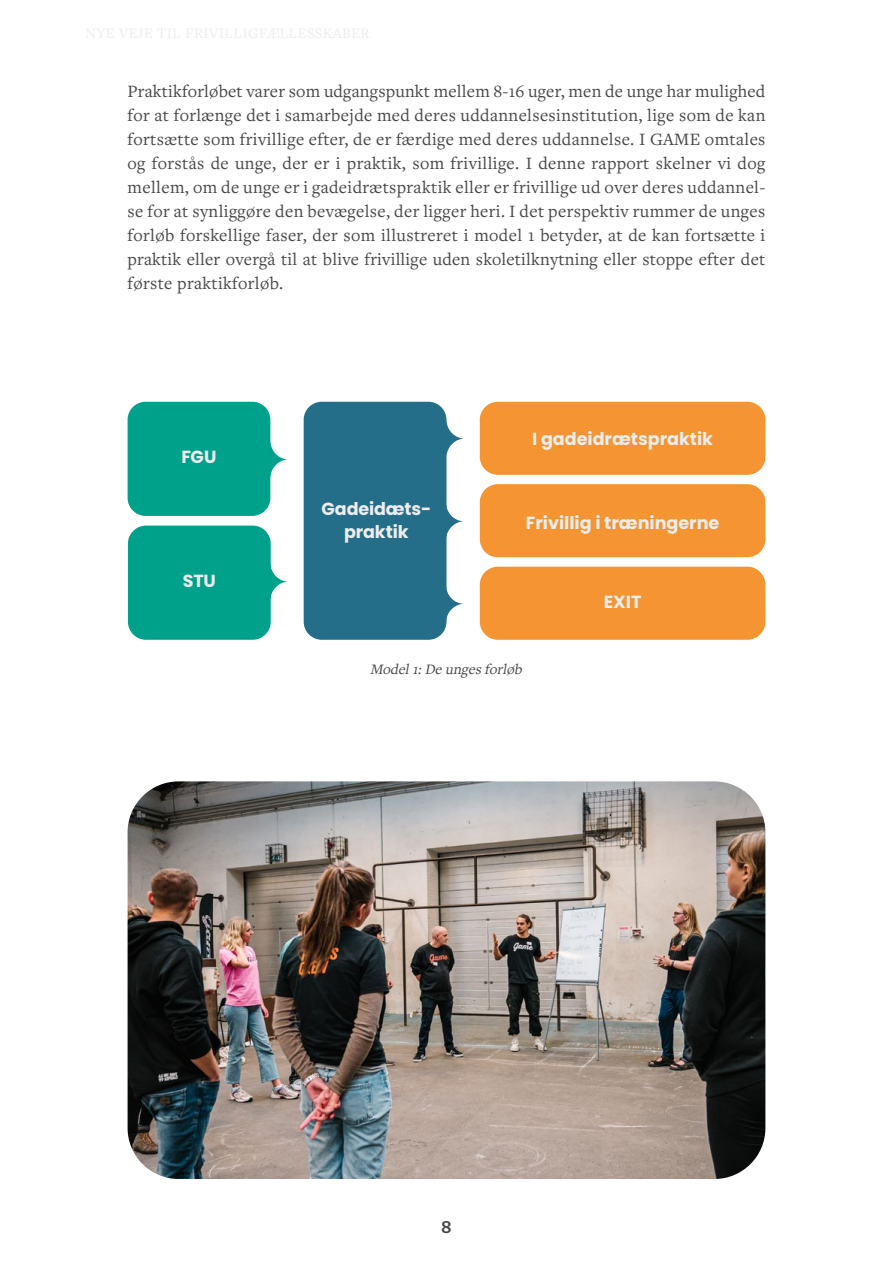
<style>
.page{position:relative;width:893px;height:1263px;background:#fff}
.page>*{position:absolute;margin:0;border:0;box-sizing:border-box;transform-origin:0 0}
.t1{font:18px/24px "Freight Text Pro";letter-spacing:.02em;color:#474647;text-align:justify}
.t2{font:500 18px "Bilo";color:#474647}
.t3{font:700 17.55px/22.4px "Poppins";color:#ededed;text-align:center}
.t4{font:italic 15px "Freight Text Pro";color:#474647}
</style>
<div class="page">
<div style="left:480px;top:402px;width:285px;height:73px;background:#f49432;border-radius:18px"></div>
<div style="left:480px;top:484px;width:285px;height:73px;background:#f49432;border-radius:18px"></div>
<div style="left:480px;top:567px;width:285px;height:73px;background:#f49432;border-radius:18px"></div>
<div style="left:128px;top:402px;width:142px;height:114px;background:#00a18b;border-radius:18px"></div>
<div style="left:128px;top:526px;width:143px;height:114px;background:#00a18b;border-radius:18px"></div>
<div style="left:304px;top:402px;width:142px;height:238px;background:#256e89;border-radius:18px"></div>
<svg style="left:252px;top:441px;width:37px;height:36px"></svg>
<svg style="left:252px;top:563px;width:37px;height:36px"></svg>
<svg style="left:428px;top:420px;width:37px;height:36px"></svg>
<svg style="left:428px;top:502px;width:36px;height:37px"></svg>
<svg style="left:428px;top:585px;width:36px;height:36px"></svg>
<img style="left:128px;top:781px;width:637px;height:398px">
<p class="t1" style="left:128px;top:79px;width:639px">Praktikforløbet varer som udgangspunkt mellem 8-16 uger, men de unge har mulighed for at forlænge det i samarbejde med deres uddannelsesinstitution, lige som de kan fortsætte som frivillige efter, de er færdige med deres uddannelse. I GAME omtales og forstås de unge, der er i praktik, som frivillige. I denne rapport skelner vi dog mellem, om de unge er i gadeidrætspraktik eller er frivillige ud over deres uddannel&shy;se for at synliggøre den bevægelse, der ligger heri. I det perspektiv rummer de unges forløb forskellige faser, der som illustreret i model 1 betyder, at de kan fortsætte i praktik eller overgå til at blive frivillige uden skoletilknytning eller stoppe efter det første praktikforløb.</p>
<p class="t3" style="left:181px;top:446px;width:37px">FGU</p>
<p class="t3" style="left:183px;top:570px;width:35px">STU</p>
<p class="t3" style="left:321px;top:498px;width:111px">Gadeidæts&shy;praktik</p>
<p class="t3" style="left:532px;top:428px;width:183px">I gadeidrætspraktik</p>
<p class="t3" style="left:526px;top:511px;width:195px">Frivillig i træningerne</p>
<p class="t3" style="left:604px;top:591px;width:39px">EXIT</p>
<p class="t4" style="left:370px;top:659px;width:157px">Model1:De ungesforløb</p>
<p class="t2" style="left:441px;top:1214px;width:12px">8</p>
</div>
